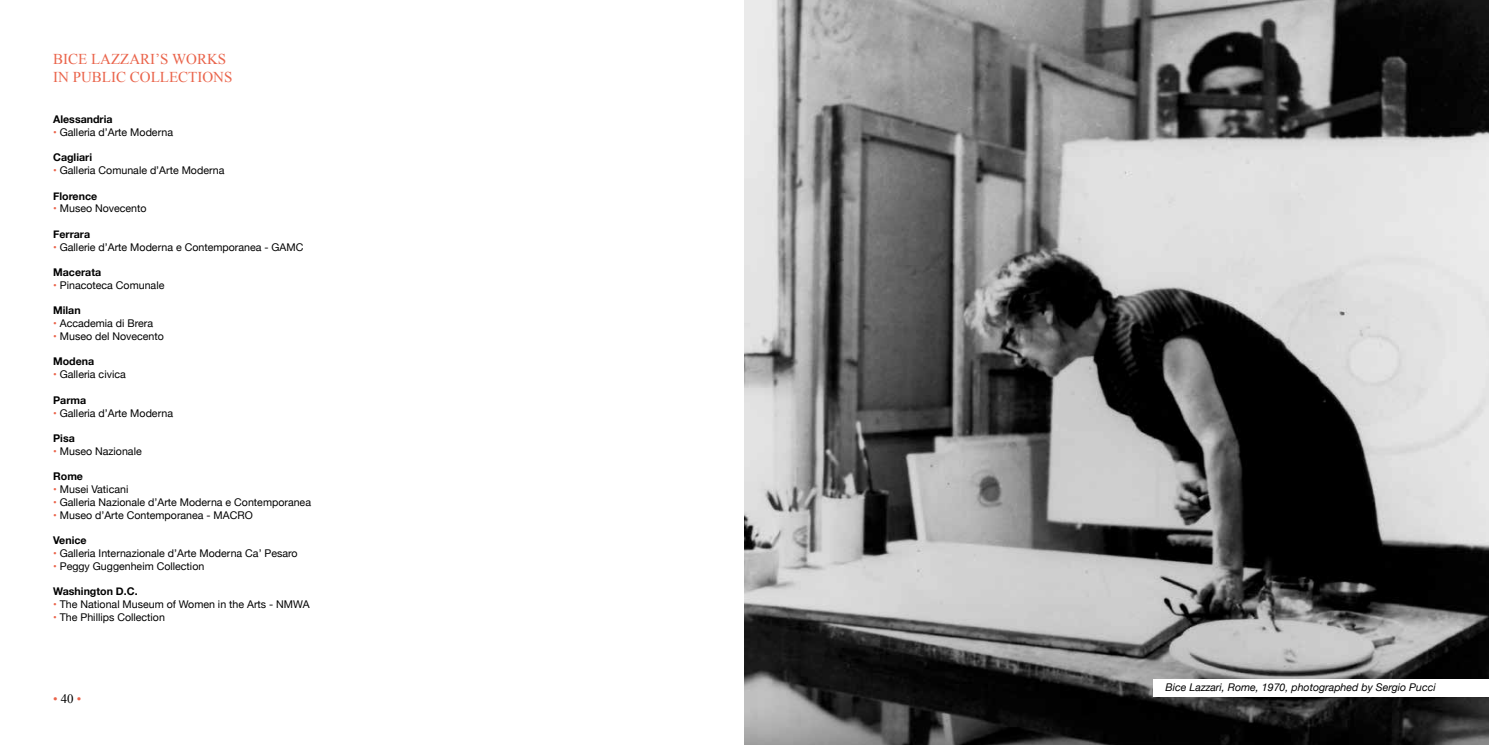
<style>
.page{position:relative;width:1489px;height:745px;background:#fff}
.page>*{position:absolute;margin:0;border:0;box-sizing:border-box;transform-origin:0 0}
.t1{font:15px/18px "Times New Roman";color:#ea644b}
.t2{font:12.88px "Times New Roman";color:#ea644b}
.t3{font:10.62px "Helvetica Neue";color:#000}
.t4{font:700 10.62px "Helvetica Neue";color:#000}
.t5{font:italic 10.62px "Helvetica Neue";color:#000}
.s1{font-weight:700;color:#ea644b}
.s2{color:#000}
</style>
<div class="page">
<img style="left:744px;top:0;width:744px;height:744px">
<div style="left:1152px;top:678px;width:336px;height:18px;background:#fff"></div>
<h1 class="t1" style="left:53px;top:49px;width:181px">BICE LAZZARI’S WORKS<br>IN PUBLIC COLLECTIONS</h1>
<p class="t4" style="left:53px;top:111px;width:61px">Alessandria</p>
<p class="t3" style="left:53px;top:124px;width:121px"><span class="s1">•</span> Galleria d’Arte Moderna</p>
<p class="t4" style="left:53px;top:149px;width:40px">Cagliari</p>
<p class="t3" style="left:53px;top:162px;width:173px"><span class="s1">•</span> Galleria Comunale d’Arte Moderna</p>
<p class="t4" style="left:53px;top:187px;width:46px">Florence</p>
<p class="t3" style="left:53px;top:201px;width:95px"><span class="s1">•</span> Museo Novecento</p>
<p class="t4" style="left:53px;top:225px;width:38px">Ferrara</p>
<p class="t3" style="left:53px;top:239px;width:252px"><span class="s1">•</span> Gallerie d’Arte Moderna e Contemporanea - GAMC</p>
<p class="t4" style="left:53px;top:264px;width:50px">Macerata</p>
<p class="t3" style="left:53px;top:277px;width:113px"><span class="s1">•</span> Pinacoteca Comunale</p>
<p class="t4" style="left:53px;top:302px;width:29px">Milan</p>
<p class="t3" style="left:53px;top:315px;width:101px"><span class="s1">•</span> Accademia di Brera</p>
<p class="t3" style="left:53px;top:328px;width:112px"><span class="s1">•</span> Museo del Novecento</p>
<p class="t4" style="left:53px;top:353px;width:43px">Modena</p>
<p class="t3" style="left:53px;top:366px;width:74px"><span class="s1">•</span> Galleria civica</p>
<p class="t4" style="left:53px;top:391px;width:35px">Parma</p>
<p class="t3" style="left:53px;top:405px;width:121px"><span class="s1">•</span> Galleria d’Arte Moderna</p>
<p class="t4" style="left:53px;top:429px;width:23px">Pisa</p>
<p class="t3" style="left:53px;top:443px;width:90px"><span class="s1">•</span> Museo Nazionale</p>
<p class="t4" style="left:53px;top:468px;width:31px">Rome</p>
<p class="t3" style="left:53px;top:481px;width:77px"><span class="s1">•</span> Musei Vaticani</p>
<p class="t3" style="left:53px;top:494px;width:259px"><span class="s1">•</span> Galleria Nazionale d’Arte Moderna e Contemporanea</p>
<p class="t3" style="left:53px;top:507px;width:201px"><span class="s1">•</span> Museo d’Arte Contemporanea - MACRO</p>
<p class="t4" style="left:53px;top:531px;width:35px">Venice</p>
<p class="t3" style="left:53px;top:545px;width:246px"><span class="s1">•</span> Galleria Internazionale d’Arte Moderna Ca’ Pesaro</p>
<p class="t3" style="left:53px;top:558px;width:153px"><span class="s1">•</span> Peggy Guggenheim Collection</p>
<p class="t4" style="left:53px;top:582px;width:86px">Washington D.C.</p>
<p class="t3" style="left:53px;top:596px;width:258px"><span class="s1">•</span> The National Museum of Women in the Arts - NMWA</p>
<p class="t3" style="left:53px;top:609px;width:113px"><span class="s1">•</span> The Phillips Collection</p>
<p class="t2" style="left:53px;top:689px;width:30px">• <span class="s2">40</span> •</p>
<p class="t5" style="left:1165px;top:679px;width:272px">Bice Lazzari, Rome, 1970, photographed by Sergio Pucci</p>
</div>
